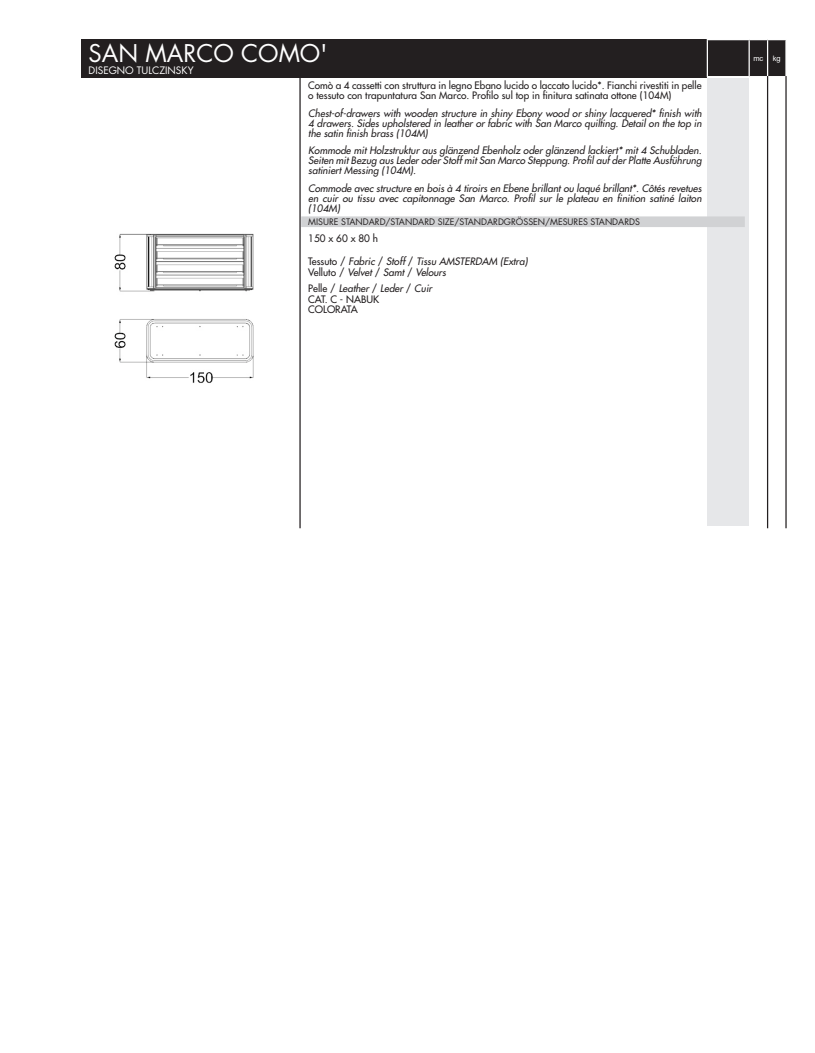
<style>
.page{position:relative;width:815px;height:1053px;background:#fff}
.page>*{position:absolute;margin:0;border:0;box-sizing:border-box;transform-origin:0 0}
.t1{font:23.75px "Futura Std";color:#fff}
.t2{font:italic 500 10px/10px "Futura Std";color:#231f20;text-align:justify}
.t3{font:500 10px/10.5px "Futura Std";color:#231f20}
.t4{font:10px "Futura Std";color:#fff}
.t5{font:8.75px "Futura Std";color:#231f20}
.t6{font:7.5px "Arial";color:#fff}
.s1{font-style:normal}
.s2{font-style:italic}
</style>
<div class="page">
<div style="left:81px;top:39px;width:626px;height:38px;background:#231f20"></div>
<svg style="left:707px;top:39px;width:79px;height:38px"></svg>
<div style="left:707px;top:78px;width:42px;height:447px;background:#e6e7e9"></div>
<hr style="left:299px;top:76px;width:2px;height:452px;background:#231f20">
<hr style="left:767px;top:76px;width:1px;height:452px;background:#231f20">
<hr style="left:785px;top:76px;width:2px;height:452px;background:#231f20">
<img style="left:114px;top:233px;width:140px;height:150px">
<div style="left:301px;top:216px;width:444px;height:11px;background:#d1d2d4"></div>
<h1 class="t1" style="left:89px;top:38px;width:240px">SAN MARCO COMO'</h1>
<p class="t4" style="left:89px;top:64px;width:107px">DISEGNO TULCZINSKY</p>
<p class="t3" style="left:308px;top:80px;width:395px;line-height:10px">Comò a 4 cassetti con struttura in legno Ebano lucido o laccato lucido*. Fianchi rivestiti in pelle o tessuto con trapuntatura San Marco. Profilo sul top in finitura satinata ottone (104M)</p>
<p class="t2" style="left:308px;top:108px;width:395px">Chest-of-drawers with wooden structure in shiny Ebony wood or shiny lacquered* finish with 4 drawers. Sides upholstered in leather or fabric with San Marco quilting. Detail on the top in the satin finish brass (104M)</p>
<p class="t2" style="left:308px;top:146px;width:395px">Kommode mit Holzstruktur aus glänzend Ebenholz oder glänzend lackiert* mit 4 Schubladen.<br>Seiten mit Bezug aus Leder oder Stoff mit San Marco Steppung. Profil auf der Platte Ausführung satiniert Messing (104M).</p>
<p class="t2" style="left:308px;top:183px;width:395px">Commode avec structure en bois à 4 tiroirs en Ebene brillant ou laqué brillant*. Côtés revetues en cuir ou tissu avec capitonnage San Marco. Profil sur le plateau en finition satiné laiton (104M)</p>
<p class="t5" style="left:308px;top:216px;width:333px">MISURE STANDARD/STANDARD SIZE/STANDARDGRÖSSEN/MESURES STANDARDS</p>
<p class="t3" style="left:308px;top:233px;width:71px">150 x 60 x 80 h</p>
<p class="t2" style="left:308px;top:257px;width:221px;line-height:10.5px"><span class="s1">Tessuto /</span> Fabric <span class="s1">/</span> Stoff <span class="s1">/</span> Tissu AMSTERDAM (Extra)<br><span class="s1">Velluto /</span> Velvet <span class="s1">/</span> Samt <span class="s1">/</span> Velours</p>
<p class="t3" style="left:308px;top:283px;width:125px">Pelle / <span class="s2">Leather</span> / <span class="s2">Leder</span> / <span class="s2">Cuir<br></span>CAT. C - NABUK<br>COLORATA</p>
<p class="t6" style="left:753px;top:53px;width:11px">mc</p>
<p class="t6" style="left:773px;top:53px;width:9px">kg</p>
</div>
